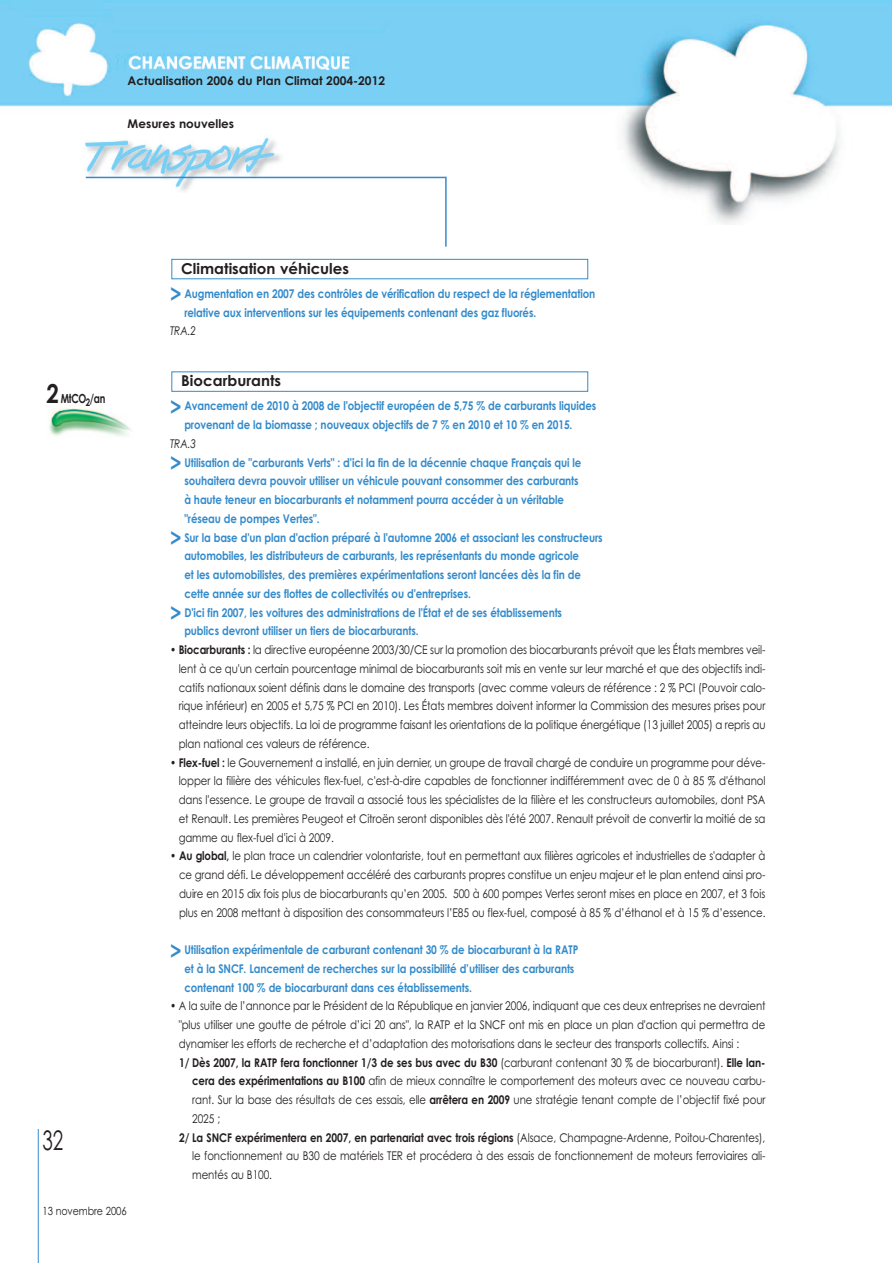
<style>
.page{position:relative;width:893px;height:1263px;background:#fff}
.page>*{position:absolute;margin:0;border:0;box-sizing:border-box;transform-origin:0 0}
.t1{font:27px "Century Gothic";color:#231f20;scale:.7 1}
.t2{font:700 15px "Century Gothic";color:#231f20}
.t3{font:700 12.6px "Century Gothic";letter-spacing:-.04em;color:#231f20;scale:.75 1}
.t4{font:12px/18.8px "Century Gothic";letter-spacing:-.01em;color:#231f20;text-align:justify;scale:.85 1}
.t5{font:700 12px/18.8px "Century Gothic";letter-spacing:-.01em;color:#348bcb;scale:.85 1}
.t6{font:700 12px "Century Gothic";letter-spacing:-.01em;color:#231f20;scale:.85 1}
.t7{font:700 12px "Century Gothic";letter-spacing:-.01em;color:#231f20}
.t8{font:italic 12px "Century Gothic";letter-spacing:-.01em;color:#231f20;scale:.85 1}
.t9{font:11.25px "Century Gothic";letter-spacing:-.01em;color:#231f20;scale:.85 1}
.s1{font-size:26.1px}
.s2{font-size:22.5px}
.s3{font-weight:700}
.s4{font-weight:400}
</style>
<div class="page">
<img style="left:0;top:0;width:892px;height:224px">
<div style="left:77px;top:119px;width:399px;height:81px;background:#fff"></div>
<img style="left:85px;top:137px;width:202px;height:54px">
<hr style="left:86px;top:177px;width:360px;height:1px;background:#348bcb">
<hr style="left:445px;top:177px;width:2px;height:70px;background:#348bcb">
<hr style="left:38px;top:1129px;width:1px;height:134px;background:#348bcb">
<div style="left:172px;top:259px;width:416px;height:20px;border:1px solid #348bcb"></div>
<img style="left:46px;top:403px;width:86px;height:33px">
<p class="t7" style="left:128px;top:74px;width:259px">Actualisation 2006 du Plan Climat 2004-2012</p>
<p class="t7" style="left:128px;top:117px;width:108px">Mesures nouvelles</p>
<p class="t2" style="left:181px;top:260px;width:169px">Climatisation véhicules</p>
<p class="t3" style="left:46px;top:391px;width:80px"><span class="s1">2</span> MtCO<sub>2</sub>/an</p>
<h1 class="t1" style="left:43px;top:1125px;width:31px">32</h1>
<p class="t9" style="left:43px;top:1204px;width:101px">13 novembre 2006</p>
<p class="t5" style="left:184px;top:284px;width:485px;text-indent:-14px"><span class="s2">&gt;</span> Augmentation en 2007 des contrôles de vérification du respect de la réglementation relative aux interventions sur les équipements contenant des gaz fluorés.</p>
<p class="t8" style="left:170px;top:324px;width:32px">TRA.2</p>
<p class="t2" style="left:181px;top:372px;width:101px">Biocarburants</p>
<p class="t5" style="left:184px;top:397px;width:486px;text-indent:-14px"><span class="s2">&gt;</span> Avancement de 2010 à 2008 de l'objectif européen de 5,75 % de carburants liquides provenant de la biomasse ; nouveaux objectifs de 7 % en 2010 et 10 % en 2015.</p>
<p class="t8" style="left:170px;top:437px;width:32px">TRA.3</p>
<p class="t5" style="left:170px;top:453px;width:485px"><span class="s2">&gt;</span> Utilisation de "carburants Verts" : d'ici la fin de la décennie chaque Français qui le</p>
<p class="t5" style="left:184px;top:472px;width:465px">souhaitera devra pouvoir utiliser un véhicule pouvant consommer des carburants</p>
<p class="t5" style="left:184px;top:490px;width:448px">à haute teneur en biocarburants et notamment pourra accéder à un véritable</p>
<p class="t5" style="left:184px;top:509px;width:161px">"réseau de pompes Vertes".</p>
<p class="t5" style="left:170px;top:528px;width:510px"><span class="s2">&gt;</span> Sur la base d'un plan d'action préparé à l'automne 2006 et associant les constructeurs</p>
<p class="t5" style="left:184px;top:547px;width:466px">automobiles, les distributeurs de carburants, les représentants du monde agricole</p>
<p class="t5" style="left:184px;top:565px;width:468px">et les automobilistes, des premières expérimentations seront lancées dès la fin de</p>
<p class="t5" style="left:184px;top:584px;width:339px">cette année sur des flottes de collectivités ou d'entreprises.</p>
<p class="t5" style="left:170px;top:603px;width:463px"><span class="s2">&gt;</span> D'ici fin 2007, les voitures des administrations de l'État et de ses établissements</p>
<p class="t5" style="left:184px;top:622px;width:277px">publics devront utiliser un tiers de biocarburants.</p>
<p class="t4" style="left:179px;top:640px;width:692px;text-indent:-9px"><span class="s3">• Biocarburants :</span> la directive européenne 2003/30/CE sur la promotion des biocarburants prévoit que les États membres veil&shy;lent à ce qu'un certain pourcentage minimal de biocarburants soit mis en vente sur leur marché et que des objectifs indi&shy;catifs nationaux soient définis dans le domaine des transports (avec comme valeurs de référence : 2 % PCI (Pouvoir calo&shy;rique inférieur) en 2005 et 5,75 % PCI en 2010). Les États membres doivent informer la Commission des mesures prises pour atteindre leurs objectifs. La loi de programme faisant les orientations de la politique énergétique (13 juillet 2005) a repris au plan national ces valeurs de référence.</p>
<p class="t4" style="left:179px;top:753px;width:692px;text-indent:-9px"><span class="s3">• Flex-fuel :</span> le Gouvernement a installé, en juin dernier, un groupe de travail chargé de conduire un programme pour déve&shy;lopper la filière des véhicules flex-fuel, c'est-à-dire capables de fonctionner indifféremment avec de 0 à 85 % d'éthanol dans l'essence. Le groupe de travail a associé tous les spécialistes de la filière et les constructeurs automobiles, dont PSA et Renault. Les premières Peugeot et Citroën seront disponibles dès l'été 2007. Renault prévoit de convertir la moitié de sa gamme au flex-fuel d'ici à 2009.</p>
<p class="t4" style="left:179px;top:847px;width:691px;text-indent:-9px"><span class="s3">• Au global,</span> le plan trace un calendrier volontariste, tout en permettant aux filières agricoles et industrielles de s'adapter à ce grand défi. Le développement accéléré des carburants propres constitue un enjeu majeur et le plan entend ainsi pro&shy;duire en 2015 dix fois plus de biocarburants qu’en 2005. 500 à 600 pompes Vertes seront mises en place en 2007, et 3 fois plus en 2008 mettant à disposition des consommateurs l’E85 ou flex-fuel, composé à 85 % d’éthanol et à 15 % d’essence.</p>
<p class="t5" style="left:184px;top:940px;width:465px;text-indent:-14px"><span class="s2">&gt;</span> Utilisation expérimentale de carburant contenant 30 % de biocarburant à la RATP et à la SNCF. Lancement de recherches sur la possibilité d’utiliser des carburants contenant 100 % de biocarburant dans ces établissements.</p>
<p class="t4" style="left:170px;top:997px;width:702px">• A la suite de l’annonce par le Président de la République en janvier 2006, indiquant que ces deux entreprises ne devraient</p>
<p class="t4" style="left:179px;top:1015px;width:692px">"plus utiliser une goutte de pétrole d’ici 20 ans", la RATP et la SNCF ont mis en place un plan d'action qui permettra de</p>
<p class="t4" style="left:179px;top:1034px;width:661px">dynamiser les efforts de recherche et d’adaptation des motorisations dans le secteur des transports collectifs. Ainsi :</p>
<p class="t6" style="left:179px;top:1055px;width:691px">1/ Dès 2007, la RATP fera fonctionner 1/3 de ses bus avec du B30 <span class="s4">(carburant contenant 30 % de biocarburant).</span> Elle lan-</p>
<p class="t4" style="left:192px;top:1072px;width:676px"><span class="s3">cera des expérimentations au B100</span> afin de mieux connaître le comportement des moteurs avec ce nouveau carbu-</p>
<p class="t4" style="left:192px;top:1090px;width:676px">rant. Sur la base des résultats de ces essais, elle <span class="s3">arrêtera en 2009</span> une stratégie tenant compte de l’objectif fixé pour</p>
<p class="t4" style="left:192px;top:1109px;width:34px">2025 ;</p>
<p class="t6" style="left:179px;top:1130px;width:691px">2/ La SNCF expérimentera en 2007, en partenariat avec trois régions <span class="s4">(Alsace, Champagne-Ardenne, Poitou-Charentes),</span></p>
<p class="t4" style="left:192px;top:1147px;width:676px">le fonctionnement au B30 de matériels TER et procédera à des essais de fonctionnement de moteurs ferroviaires ali-</p>
<p class="t4" style="left:192px;top:1165px;width:96px">mentés au B100.</p>
</div>
